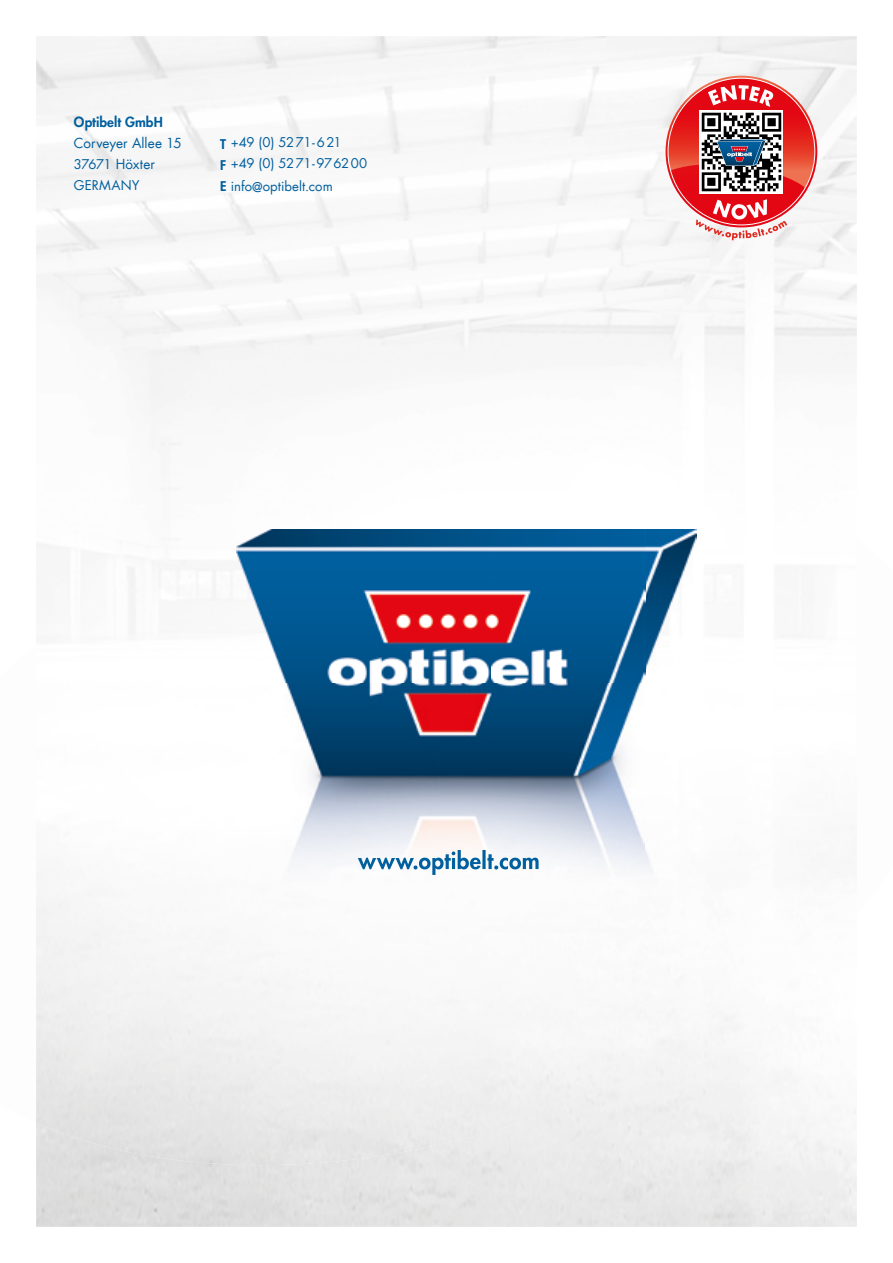
<style>
.page{position:relative;width:893px;height:1263px;background:#fff}
.page>*{position:absolute;margin:0;border:0;box-sizing:border-box;transform-origin:0 0}
.t1{font:13.5px/21px "Futura Com";letter-spacing:.01em;color:#005f9e}
.t2{font:800 13.5px "Futura Com";letter-spacing:.005em;color:#005f9e}
.t3{font:13.2px/21.6px "Futura Com";letter-spacing:-.005em;color:#005f9e}
.t4{font:13.05px "Futura Com";letter-spacing:.01em;color:#005f9e}
.s1{font-size:13.05px}
.s2{font-weight:800}
</style>
<div class="page">
<img style="left:36px;top:36px;width:821px;height:1191px">
<img style="left:241px;top:458px;width:616px;height:100px">
<img style="left:138px;top:524px;width:103px;height:641px">
<img style="left:36px;top:574px;width:103px;height:580px">
<img style="left:652px;top:558px;width:205px;height:456px">
<img style="left:241px;top:886px;width:309px;height:279px">
<img style="left:549px;top:886px;width:103px;height:227px">
<div style="left:651px;top:1014px;width:93px;height:51px;background:#f6f6f6"></div>
<svg style="left:651px;top:1064px;width:10px;height:5px"></svg>
<img style="left:237px;top:529px;width:460px;height:357px">
<img style="left:358px;top:850px;width:181px;height:25px">
<svg style="left:665px;top:76px;width:152px;height:151px"></svg>
<svg style="left:696px;top:199px;width:91px;height:41px"></svg>
<img style="left:700px;top:188px;width:83px;height:6px">
<svg style="left:668px;top:78px;width:147px;height:110px"></svg>
<p class="t2" style="left:74px;top:112px;width:90px">Optibelt GmbH</p>
<p class="t1" style="left:74px;top:133px;width:109px">Corveyer Allee 15<br><span class="s1">37671</span> Höxter</p>
<p class="t4" style="left:74px;top:177px;width:67px">GErmAny</p>
<p class="t3" style="left:220px;top:132px;width:149px"><span class="s2">T</span> +49 (0) 52 71- 6 21<br><span class="s2">F</span> +49 (0) 52 71-97 62 00 <span class="s2">e</span> info@optibelt.com</p>
</div>
